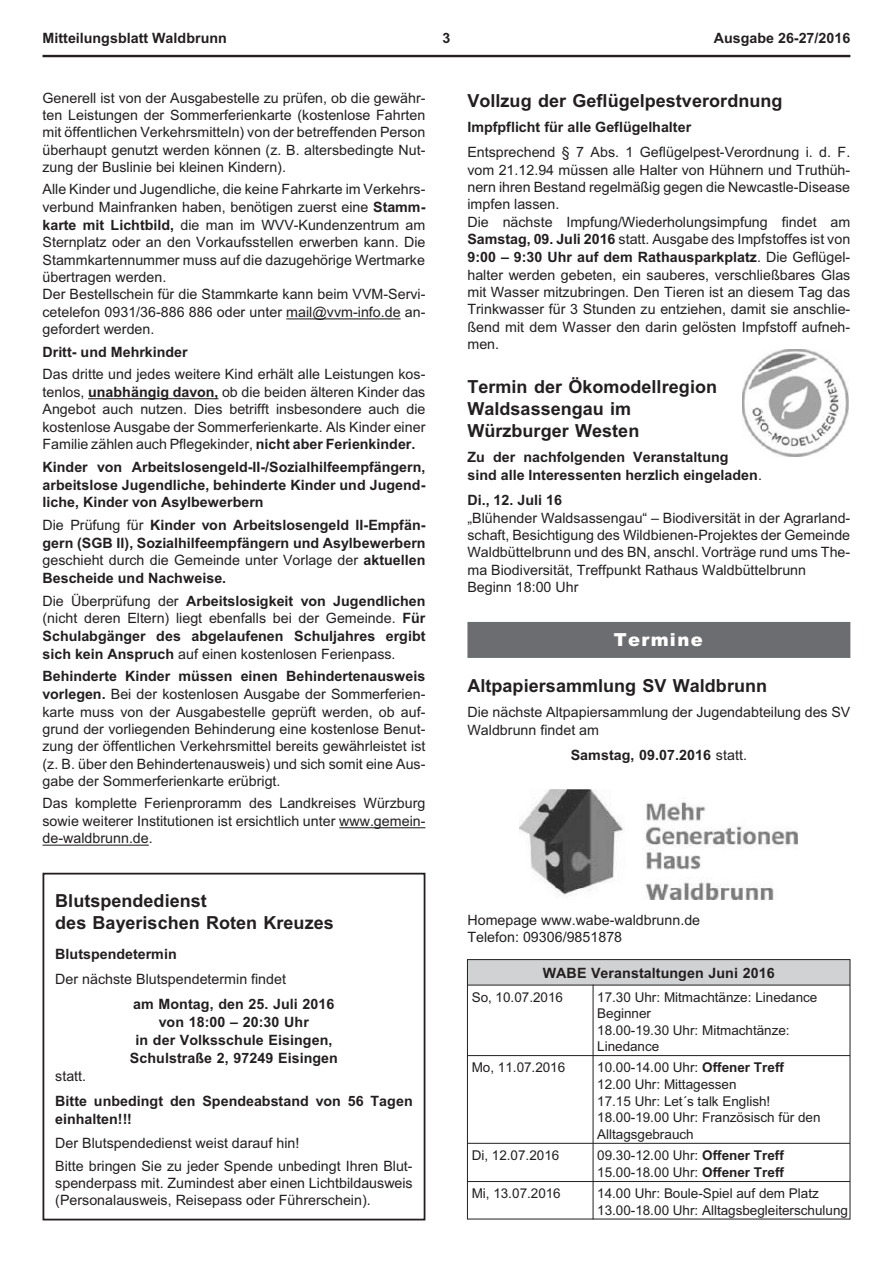
<style>
.page{position:relative;width:894px;height:1263px;background:#fff}
.page>*{position:absolute;margin:0;border:0;box-sizing:border-box;transform-origin:0 0}
.t1{font:700 18px/21.8px "Arial";color:#231f20}
.t2{font:900 18px "Arial";letter-spacing:.07em;color:#fff}
.t3{font:14.25px/17.4px "Arial";color:#231f20}
.t4{font:700 14.25px/17.7px "Arial";letter-spacing:.005em;color:#231f20;text-align:justify}
.t5{font:13.5px/16.5px "Arial";letter-spacing:-.005em;color:#231f20}
.s1{font-weight:700}
.s2{font-weight:400}
</style>
<div class="page">
<hr style="left:286px;top:318px;width:115px;height:1px;background:#231f20">
<hr style="left:88px;top:398px;width:130px;height:1px;background:#231f20">
<hr style="left:339px;top:827px;width:86px;height:1px;background:#231f20">
<hr style="left:43px;top:845px;width:106px;height:1px;background:#231f20">
<div style="left:467px;top:622px;width:383px;height:36px;background:#6c6d70"></div>
<div style="left:467px;top:960px;width:383px;height:25px;background:#d1d2d4"></div>
<hr style="left:467px;top:959px;width:383px;height:1px;background:#231f20">
<hr style="left:467px;top:985px;width:383px;height:1px;background:#231f20">
<hr style="left:467px;top:1055px;width:383px;height:1px;background:#231f20">
<hr style="left:467px;top:1143px;width:383px;height:1px;background:#231f20">
<hr style="left:467px;top:1181px;width:383px;height:1px;background:#231f20">
<hr style="left:467px;top:1219px;width:383px;height:1px;background:#231f20">
<hr style="left:467px;top:959px;width:1px;height:260px;background:#231f20">
<hr style="left:593px;top:985px;width:1px;height:234px;background:#231f20">
<hr style="left:850px;top:959px;width:1px;height:260px;background:#231f20">
<hr style="left:43px;top:55px;width:807px;height:2px;background:#231f20">
<div style="left:43px;top:873px;width:382px;height:347px;border:2px solid #231f20"></div>
<img style="left:742px;top:350px;width:107px;height:107px">
<img style="left:520px;top:790px;width:278px;height:110px">
<p class="t4" style="left:43px;top:30px;width:186px">Mitteilungsblatt Waldbrunn</p>
<p class="t4" style="left:442px;top:30px;width:9px">3</p>
<p class="t4" style="left:714px;top:30px;width:138px">Ausgabe 26-27/2016</p>
<p class="t3" style="left:43px;top:90px;width:384px;text-align:justify">Ge ne rell ist von der Aus ga be stel le zu prü fen, ob die ge währ - ten Lei stun gen der Som mer fer ien kar te (kos ten lo se Fahr ten mit öf fent li chen Ver kehrs mit teln) von der be tref fen den Per son über haupt ge nutzt wer den kön nen (z. B. al ters be ding te Nut - zung der Buslinie bei kleinen Kindern).</p>
<p class="t3" style="left:43px;top:182px;width:384px">Alle Kin der und Ju gend li che, die kei ne Fahr kar te im Ver kehrs - ver bund Main fran ken ha ben, be nö ti gen zu erst eine <span class="s1">Stamm - kar te mit Licht bild,</span> die man im WVV-Kun den zen trum am Stern platz oder an den Vor kaufs stel len er wer ben kann. Die Stamm kar ten num mer muss auf die da zu ge hö ri ge Wert mar ke über tra gen wer den.<br>Der Be stell schein für die Stamm kar te kann beim VVM-Ser vi - ce te le fon 0931/36-886 886 oder un ter mail@vvm-info.de an - ge for dert wer den.</p>
<p class="t4" style="left:43px;top:344px;width:147px">Dritt- und Mehr kin der</p>
<p class="t3" style="left:43px;top:366px;width:384px;text-align:justify">Das drit te und je des wei te re Kind er hält alle Lei stun gen kos - ten los, <span class="s1">un ab hän gig da von,</span> ob die bei den äl te ren Kin der das An ge bot auch nut zen. Dies be trifft ins be son de re auch die kos ten lo se Aus ga be der Som mer fer ien kar te. Als Kin der ei ner Fa mi lie zäh len auch Pfle ge kin der, <span class="s1">nicht aber Fe rien kin der.</span></p>
<p class="t4" style="left:43px;top:459px;width:385px">Kin der von Ar beits lo sen geld-II-/So zial hilfe emp fän gern, ar beits lo se Ju gend li che, be hin der te Kin der und Ju gend - li che, Kin der von Asyl be wer bern</p>
<p class="t4" style="left:43px;top:517px;width:384px"><span class="s2">Die Prü fung für</span> Kin der von Ar beits lo sen geld II-Emp fän - gern (SGB II), So zial hilfe emp fän gern und Asyl be wer bern <span class="s2">ge schieht durch die Ge mein de un ter Vor la ge der</span> ak tu el len Be schei de und Nach wei se.</p>
<p class="t4" style="left:43px;top:593px;width:385px"><span class="s2">Die Über prü fung der</span> Ar beits lo sig keit von Ju gend li chen <span class="s2">(nicht de ren El tern) liegt eben falls bei der Ge mein de.</span> Für Schul ab gän ger des ab ge lau fe nen Schul jah res er gibt sich kein An spruch <span class="s2">auf ei nen kos ten lo sen Fe rien pass.</span></p>
<p class="t3" style="left:43px;top:669px;width:384px;text-align:justify"><span class="s1">Be hin der te Kin der müs sen ei nen Be hin der ten aus weis vor le gen.</span> Bei der kos ten lo sen Aus ga be der Som mer fer ien - kar te muss von der Aus ga be stel le ge prüft wer den, ob auf - grund der vor lie gen den Be hin de rung eine kos ten lo se Be nut - zung der öf fent li chen Ver kehrs mit tel be reits ge währ leis tet ist (z. B. über den Be hin der ten aus weis) und sich so mit eine Aus - ga be der Som mer fer ien kar te er übrigt.</p>
<p class="t3" style="left:43px;top:796px;width:384px;text-align:justify">Das kom plet te Fe rien pro ramm des Land krei ses Würz burg so wie wei te rer In sti tu tio nen ist er sicht lich un ter www.ge mein - de-wald brunn.de.</p>
<p class="t1" style="left:55px;top:892px;width:280px">Blut spen de dienst<br>des Baye ri schen Ro ten Kreu zes</p>
<p class="t4" style="left:55px;top:946px;width:123px">Blut spen de ter min</p>
<p class="t3" style="left:55px;top:971px;width:232px">Der nächs te Blut spen de ter min fin det</p>
<p class="t4" style="left:130px;top:996px;width:210px;text-align:center">am Mon tag, den 25. Juli 2016 von 18:00 – 20:30 Uhr<br>in der Volks schu le Ei sin gen,<br>Schul stra ße 2, 97249 Ei sin gen</p>
<p class="t3" style="left:55px;top:1068px;width:32px">statt.</p>
<p class="t4" style="left:55px;top:1093px;width:359px">Bit te un be dingt den Spen de ab stand von 56 Ta gen ein hal ten!!!</p>
<p class="t3" style="left:55px;top:1134px;width:359px;line-height:22.2px">Der Blut spen de dienst weist da rauf hin!<br>Bit te brin gen Sie zu je der Spen de un be dingt Ih ren Blut -</p>
<p class="t3" style="left:55px;top:1176px;width:359px">spen der pass mit. Zu min dest aber ei nen Licht bild aus weis (Per so nal aus weis, Rei se pass oder Führerschein).</p>
<p class="t1" style="left:467px;top:91px;width:317px">Voll zug der Ge flü gel pest ver ord nung</p>
<p class="t4" style="left:467px;top:120px;width:225px">Impf pflicht für alle Ge flü gel hal ter</p>
<p class="t3" style="left:467px;top:145px;width:384px">Ent spre chend § 7 Abs. 1 Ge flü gel pest-Ver ord nung i. d. F. vom 21.12.94 müs sen alle Hal ter von Hüh nern und Trut hüh - nern ih ren Be stand re gel mä ßig ge gen die Newcast le-Disea se impfen las sen.<br>Die nächs te Imp fung/Wie der ho lungs imp fung fin det am <span class="s1">Sams tag, 09. Juli 2016</span> statt. Aus ga be des Impf stof fes ist von <span class="s1">9:00 – 9:30 Uhr auf dem Rat haus park platz</span>. Die Ge flü gel - hal ter wer den ge be ten, ein sau be res, ver schließ ba res Glas mit Was ser mit zu brin gen. Den Tie ren ist an die sem Tag das Trink was ser für 3 Stun den zu ent zie hen, da mit sie an schlie - ßend mit dem Was ser den da rin ge lös ten Impf stoff auf neh - men.</p>
<p class="t1" style="left:467px;top:378px;width:251px">Ter min der Öko mo dell re gi on<br>Wald sas sen gau im<br>Würz bur ger Wes ten</p>
<p class="t4" style="left:467px;top:449px;width:296px">Zu der nach fol gen den Ver an stal tung<br>sind alle In ter es sen ten herz lich ein ge la den<span class="s2">.</span></p>
<p class="t4" style="left:467px;top:492px;width:96px">Di., 12. Juli 16</p>
<p class="t3" style="left:467px;top:510px;width:384px">„Blü hen der Wald sas sen gau“ – Bio di ver si tät in der Agrar land - schaft, Be sich ti gung des Wild bie nen-Pro jek tes der Ge mein de Wald büt tel brunn und des BN, anschl. Vor trä ge rund ums The - ma Bio di ver si tät, Treff punkt Rat haus Wald büt tel brunn<br>Be ginn 18:00 Uhr</p>
<p class="t2" style="left:614px;top:633px;width:90px">Ter mi ne</p>
<p class="t1" style="left:467px;top:677px;width:301px">Alt pa pier samm lung SV Wald brunn</p>
<p class="t3" style="left:467px;top:705px;width:385px">Die nächs te Alt pa pier samm lung der Ju gend ab tei lung des SV<br>Wald brunn fin det am</p>
<p class="t4" style="left:571px;top:748px;width:178px">Sams tag, 09.07.2016 <span class="s2">statt.</span></p>
<p class="t3" style="left:467px;top:912px;width:234px">Ho me pa ge www.wabe-wald brunn.de<br>Te le fon: 09306/9851878</p>
<p class="t4" style="left:543px;top:965px;width:233px">WABE Ver an stal tun gen Juni 2016</p>
<p class="t5" style="left:472px;top:990px;width:93px">So, 10.07.2016</p>
<p class="t5" style="left:597px;top:990px;width:222px">17.30 Uhr: Mit macht än ze: Li ne dan ce<br>Be gin ner<br>18.00-19.30 Uhr: Mit macht än ze:<br>Li ne dan ce</p>
<p class="t5" style="left:472px;top:1060px;width:95px">Mo, 11.07.2016</p>
<p class="t5" style="left:597px;top:1061px;width:225px">10.00-14.00 Uhr: <span class="s1">Of fe ner Treff<br></span>12.00 Uhr: Mit tag es sen<br>17.15 Uhr: Let´s talk En glish!<br>18.00-19.00 Uhr: Fran zö sisch für den<br>All tags ge brauch</p>
<p class="t5" style="left:472px;top:1148px;width:89px">Di, 12.07.2016</p>
<p class="t5" style="left:597px;top:1148px;width:188px">09.30-12.00 Uhr: <span class="s1">Of fe ner Treff<br></span>15.00-18.00 Uhr: <span class="s1">Of fe ner Treff</span></p>
<p class="t5" style="left:472px;top:1186px;width:91px">Mi, 13.07.2016</p>
<p class="t5" style="left:597px;top:1186px;width:252px">14.00 Uhr: Bou le-Spiel auf dem Platz<br>13.00-18.00 Uhr: All tags be glei ter schu lung</p>
</div>
